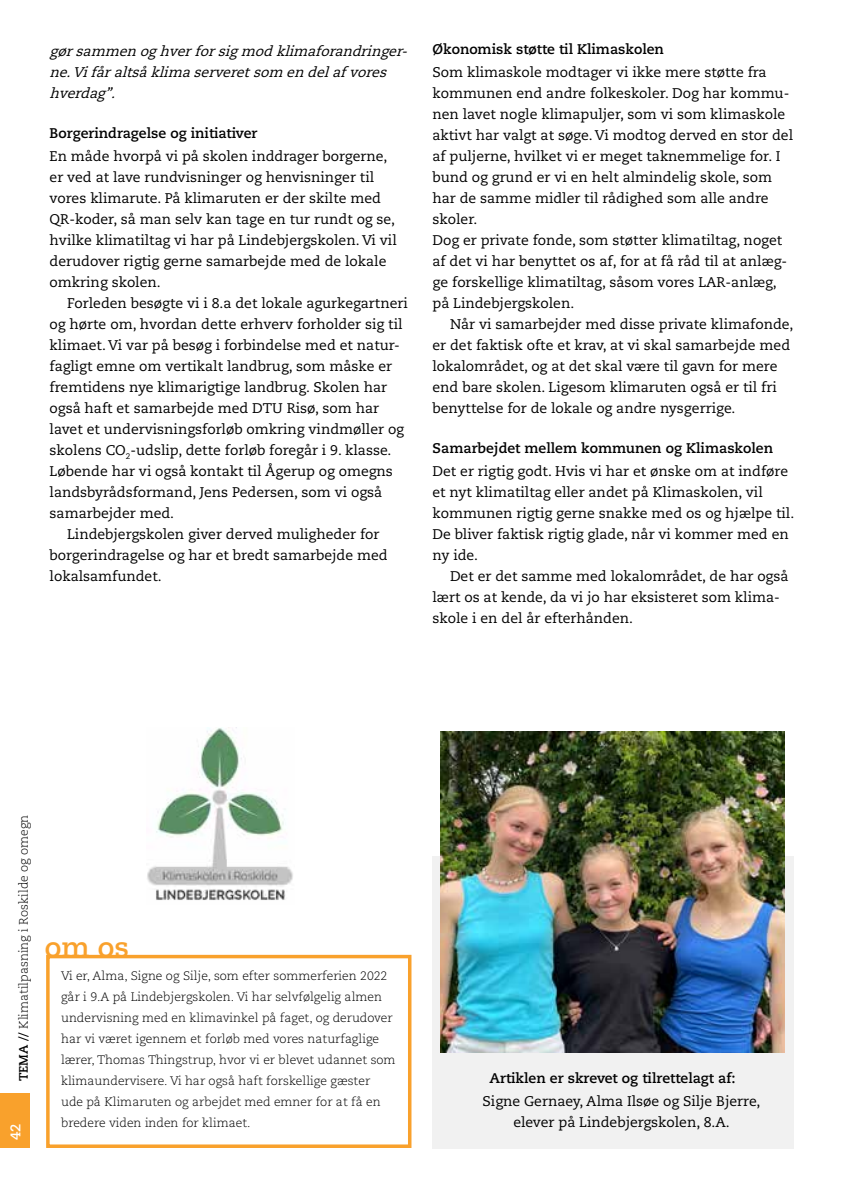
<style>
.page{position:relative;width:844px;height:1191px;background:#fff}
.page>*{position:absolute;margin:0;border:0;box-sizing:border-box;transform-origin:0 0}
.t1{font:700 28px "Caecilia LT Std";color:#f9a12c}
.t2{font:14px/21px "Caecilia LT Std";color:#000}
.t3{font:700 14px "Caecilia LT Std";color:#000}
.t4{font:italic 14px/21px "Caecilia LT Std";color:#000}
.t5{font:700 14px "Caecilia LT Std";color:#fff}
.t6{font:300 12.25px/21px "Caecilia LT Std";color:#000}
.s1{font-weight:700}
</style>
<div class="page">
<div style="left:0;top:1093px;width:29px;height:55px;background:#f9a12c"></div>
<div style="left:432px;top:856px;width:362px;height:292px;background:#f1f1f1"></div>
<img style="left:440px;top:732px;width:344px;height:320px">
<div style="left:46px;top:954px;width:365px;height:194px;border:4px solid #f9a12c"></div>
<img style="left:147px;top:728px;width:146px;height:172px">
<p class="t4" style="left:50px;top:40px;width:363px">gørsammen oghverforsigmod klimaforandringer&shy;ne.Vifåraltsåklimaserveretsom en delaf vores hverdag”.</p>
<p class="t3" style="left:50px;top:125px;width:209px">Borgerindragelse og initiativer</p>
<p class="t2" style="left:50px;top:145px;width:348px">En måde hvorpå vi på skolen inddrager borgerne, er ved at lave rundvisninger og henvisninger til vores klimarute. På klimaruten er der skilte med QR-koder, så man selv kan tage en tur rundt og se, hvilke klimatiltag vi har på Lindebjergskolen. Vi vil derudover rigtig gerne samarbejde med de lokale omkring skolen.</p>
<p class="t2" style="left:67px;top:292px;width:342px">Forleden besøgte vi i 8.a det lokale agurkegartneri</p>
<p class="t2" style="left:50px;top:313px;width:354px">og hørte om, hvordan dette erhverv forholder sig til</p>
<p class="t2" style="left:50px;top:334px;width:351px">klimaet. Vi var på besøg i forbindelse med et natur-</p>
<p class="t2" style="left:50px;top:355px;width:344px">fagligt emne om vertikalt landbrug, som måske er</p>
<p class="t2" style="left:50px;top:376px;width:339px">fremtidens nye klimarigtige landbrug. Skolen har</p>
<p class="t2" style="left:50px;top:397px;width:331px">også haft et samarbejde med DTU Risø, som har</p>
<p class="t2" style="left:50px;top:418px;width:356px">lavet et undervisningsforløb omkring vindmøller og</p>
<p class="t2" style="left:50px;top:439px;width:343px">skolens CO<sub>2</sub>-udslip, dette forløb foregår i 9. klasse.</p>
<p class="t2" style="left:50px;top:460px;width:344px">Løbende har vi også kontakt til Ågerup og omegns</p>
<p class="t2" style="left:50px;top:481px;width:334px">landsbyrådsformand, Jens Pedersen, som vi også</p>
<p class="t2" style="left:50px;top:502px;width:126px">samarbejder med.</p>
<p class="t2" style="left:67px;top:523px;width:314px">Lindebjergskolen giver derved muligheder for</p>
<p class="t2" style="left:50px;top:544px;width:339px">borgerindragelse og har et bredt samarbejde med</p>
<p class="t2" style="left:50px;top:565px;width:114px">lokalsamfundet.</p>
<p class="t3" style="left:432px;top:41px;width:233px">Økonomisk støtte til Klimaskolen</p>
<p class="t2" style="left:432px;top:61px;width:362px">Som klimaskole modtager vi ikke mere støtte fra kommunen end andre folkeskoler. Dog har kommu&shy;nen lavet nogle klimapuljer, som vi som klimaskole aktivt har valgt at søge. Vi modtog derved en stor del af puljerne, hvilket vi er meget taknemmelige for. I bund og grund er vi en helt almindelig skole, som har de samme midler til rådighed som alle andre skoler.<br>Dog er private fonde, som støtter klimatiltag, noget af det vi har benyttet os af, for at få råd til at anlæg&shy;ge forskellige klimatiltag, såsom vores LAR-anlæg, på Lindebjergskolen.</p>
<p class="t2" style="left:432px;top:313px;width:362px;text-indent:18px">Når vi samarbejder med disse private klimafonde, er det faktisk ofte et krav, at vi skal samarbejde med lokalområdet, og at det skal være til gavn for mere end bare skolen. Ligesom klimaruten også er til fri benyttelse for de lokale og andre nysgerrige.</p>
<p class="t3" style="left:432px;top:440px;width:342px">Samarbejdet mellem kommunen og Klimaskolen</p>
<p class="t2" style="left:432px;top:460px;width:363px">Det er rigtig godt. Hvis vi har et ønske om at indføre et nyt klimatiltag eller andet på Klimaskolen, vil kommunen rigtig gerne snakke med os og hjælpe til.<br>De bliver faktisk rigtig glade, når vi kommer med en ny ide.</p>
<p class="t2" style="left:432px;top:565px;width:357px;text-indent:18px">Det er det samme med lokalområdet, de har også lært os at kende, da vi jo har eksisteret som klima&shy;skole i en del år efterhånden.</p>
<p class="t6" style="left:13px;top:1081px;width:268px;rotate:-90deg"><span class="s1">TEMA //</span> Klimatilpasning i Roskilde og omegn</p>
<p class="t5" style="left:7px;top:1140px;width:18px;rotate:-90deg">42</p>
<h1 class="t1" style="left:45px;top:930px;width:86px">om os</h1>
<p class="t6" style="left:61px;top:965px;width:336px">Vi er, Alma, Signe og Silje, som efter sommerferien 2022 går i 9.A på Lindebjergskolen. Vi har selvfølgelig almen undervisning med en klimavinkel på faget, og derudover har vi været igennem et forløb med vores naturfaglige lærer, Thomas Thingstrup, hvor vi er blevet udannet som klimaundervisere. Vi har også haft forskellige gæster<br>ude på Klimaruten og arbejdet med emner for at få en bredere viden inden for klimaet.</p>
<p class="t3" style="left:489px;top:1070px;width:248px">Artiklen er skrevet og tilrettelagt af:</p>
<p class="t2" style="left:482px;top:1090px;width:279px;text-align:center">Signe Gernaey, Alma Ilsøe og Silje Bjerre, elever på Lindebjergskolen, 8.A.</p>
</div>
